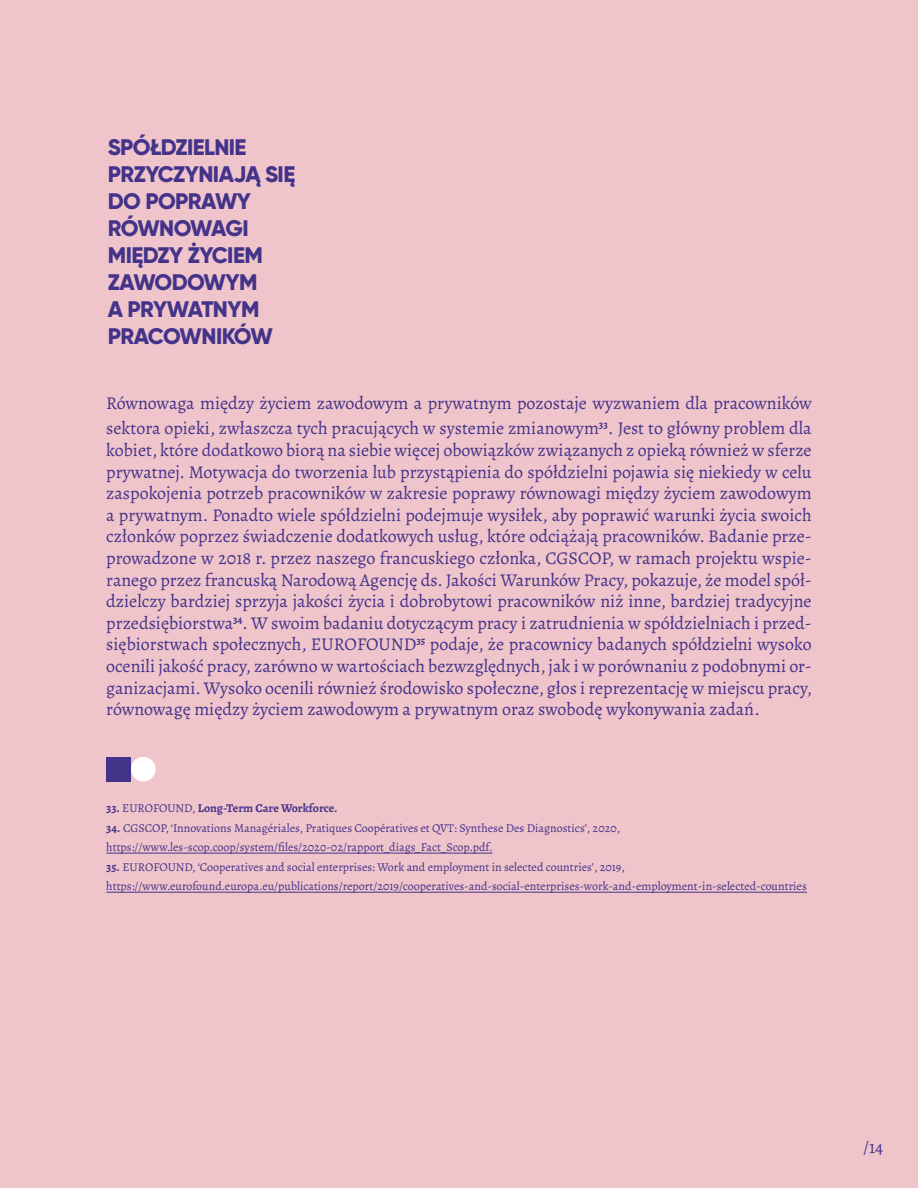
<style>
.page{position:relative;width:918px;height:1188px;background:#f0c4cb}
.page>*{position:absolute;margin:0;border:0;box-sizing:border-box;transform-origin:0 0}
.t1{font:800 22.5px "Gilroy";letter-spacing:-.025em;color:#433389}
.t2{font:18px/21.6px "Alegreya";color:#433389}
.t3{font:12px "Alegreya";color:#433389}
.t4{font:700 12px "Alegreya";color:#433389}
.s1{font-weight:400}
.s2{font-weight:700}
</style>
<div class="page">
<hr style="left:106px;top:853px;width:387px;height:1px;background:#433389">
<hr style="left:106px;top:892px;width:701px;height:1px;background:#433389">
<div style="left:106px;top:757px;width:25px;height:25px;background:#433389"></div>
<div style="left:131px;top:757px;width:25px;height:25px;background:#fff;border-radius:50%"></div>
<p class="t1" style="left:108px;top:133px;width:140px">SPÓŁDZIELNIE</p>
<p class="t1" style="left:108px;top:160px;width:189px">PRZYCZYNIAJĄ SIĘ</p>
<p class="t1" style="left:108px;top:187px;width:145px">DO POPRAWY</p>
<p class="t1" style="left:108px;top:214px;width:142px">RÓWNOWAGI</p>
<p class="t1" style="left:108px;top:241px;width:157px">MIĘDZY ŻYCIEM</p>
<p class="t1" style="left:108px;top:268px;width:151px">ZAWODOWYM</p>
<p class="t1" style="left:108px;top:295px;width:153px">A PRYWATNYM</p>
<p class="t1" style="left:108px;top:322px;width:167px">PRACOWNIKÓW</p>
<p class="t2" style="left:106px;top:391px;width:707px;line-height:25.2px">Równowaga między życiem zawodowym a prywatnym pozostaje wyzwaniem dla pracowników sektora opieki, zwłaszcza tych pracujących w systemie zmianowym<sup>33</sup>. Jest to główny problem dla</p>
<p class="t2" style="left:106px;top:439px;width:707px;text-align:justify">kobiet, które dodatkowo biorą na siebie więcej obowiązków związanych z opieką również w sferze prywatnej. Motywacja do tworzenia lub przystąpienia do spółdzielni pojawia się niekiedy w celu zaspokojenia potrzeb pracowników w zakresie poprawy równowagi między życiem zawodowym a prywatnym. Ponadto wiele spółdzielni podejmuje wysiłek, aby poprawić warunki życia swoich członków poprzez świadczenie dodatkowych usług, które odciążają pracowników. Badanie prze&shy;prowadzone w 2018 r. przez naszego francuskiego członka, CGSCOP, w ramach projektu wspie&shy;ranego przez francuską Narodową Agencję ds. Jakości Warunków Pracy, pokazuje, że model spół&shy;dzielczy bardziej sprzyja jakości życia i dobrobytowi pracowników niż inne, bardziej tradycyjne przedsiębiorstwa<sup>34</sup>. W swoim badaniu dotyczącym pracy i zatrudnienia w spółdzielniach i przed&shy;siębiorstwach społecznych, EUROFOUND<sup>35</sup> podaje, że pracownicy badanych spółdzielni wysoko ocenili jakość pracy, zarówno w wartościach bezwzględnych, jak i w porównaniu z podobnymi or&shy;ganizacjami. Wysoko ocenili również środowisko społeczne, głos i reprezentację w miejscu pracy, równowagę między życiem zawodowym a prywatnym oraz swobodę wykonywania zadań.</p>
<p class="t4" style="left:106px;top:800px;width:233px">33. <span class="s1">EUROFOUND,</span> Long-Term Care Workforce.</p>
<p class="t3" style="left:106px;top:820px;width:516px"><span class="s2">34.</span> CGSCOP, ‘Innovations Managériales, Pratiques Coopératives et QVT: Synthese Des Diagnostics’, 2020,</p>
<p class="t3" style="left:106px;top:839px;width:388px">https://www.les-scop.coop/system/files/2020-02/rapport_diags_Fact_Scop.pdf.</p>
<p class="t3" style="left:106px;top:860px;width:520px"><span class="s2">35.</span> EUROFOUND, ‘Cooperatives and social enterprises: Work and employment in selected countries’, 2019,</p>
<p class="t3" style="left:106px;top:878px;width:702px">https://www.eurofound.europa.eu/publications/report/2019/cooperatives-and-social-enterprises-work-and-employment-in-selected-countries</p>
<p class="t2" style="left:863px;top:1136px;width:22px">/14</p>
</div>
